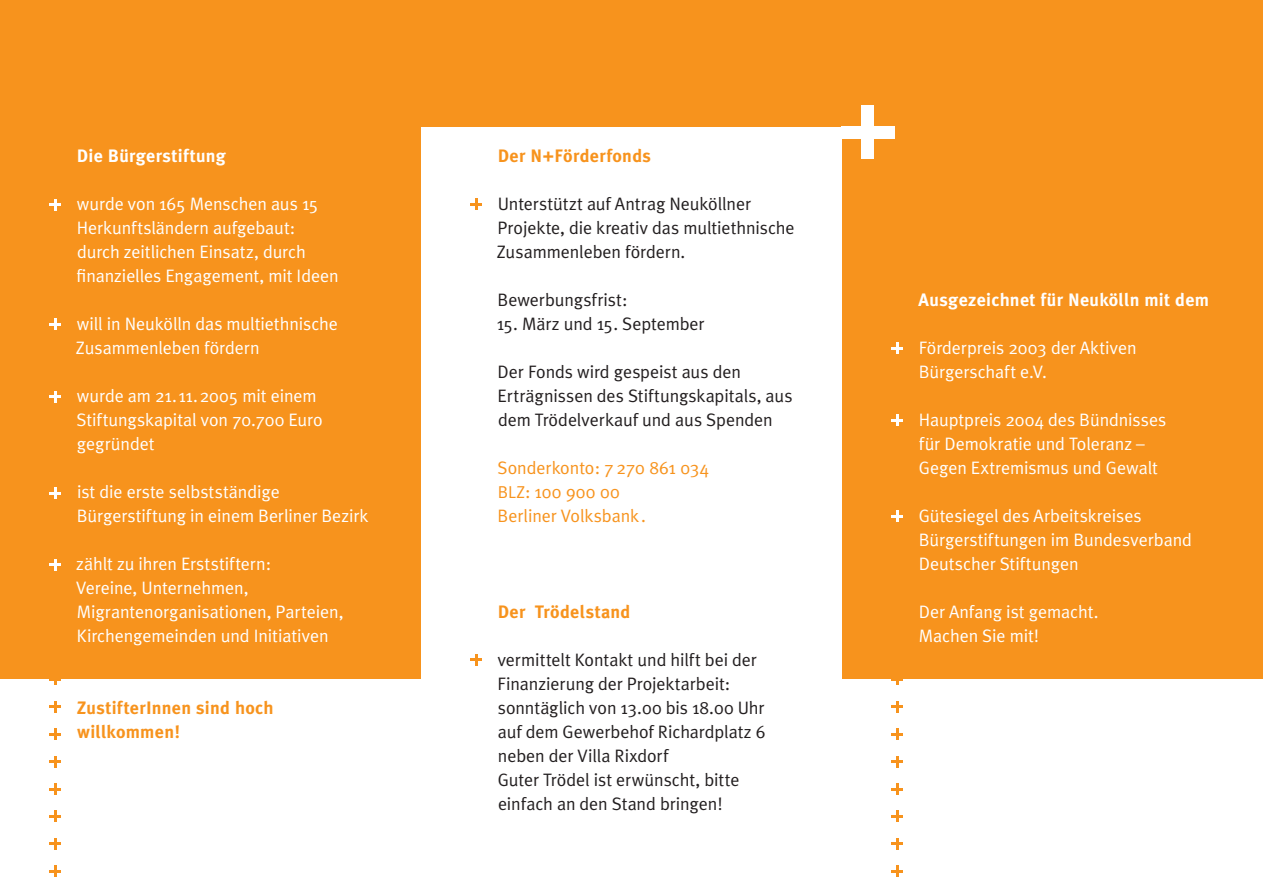
<style>
.page{position:relative;width:1263px;height:893px;background:#fff}
.page>*{position:absolute;margin:0;border:0;box-sizing:border-box;transform-origin:0 0}
.t1{font:18px/24px "Meta Plus Normal";letter-spacing:-.005em;color:#fff}
.t2{font:18px/24px "Meta Plus Normal";letter-spacing:-.005em;color:#231f20}
.t3{font:700 18px/24px "Meta Plus";letter-spacing:.015em;color:#f7931d}
.t4{font:18px/24px "Meta Plus Normal";letter-spacing:-.005em;color:#f7931d}
.t5{font:700 18px "Meta Plus";letter-spacing:.015em;color:#fff}
.s1{font-size:17.25px}
</style>
<div class="page">
<div style="left:0;top:78px;width:421px;height:600px;background:#f7931d"></div>
<div style="left:842px;top:78px;width:421px;height:600px;background:#f7931d"></div>
<div style="left:0;top:0;width:1263px;height:95px;background:#f7931d"></div>
<svg style="left:49px;top:728px;width:12px;height:12px"></svg>
<svg style="left:49px;top:756px;width:12px;height:11px"></svg>
<svg style="left:49px;top:783px;width:12px;height:12px"></svg>
<svg style="left:49px;top:811px;width:12px;height:11px"></svg>
<svg style="left:49px;top:838px;width:12px;height:12px"></svg>
<svg style="left:49px;top:866px;width:12px;height:11px"></svg>
<svg style="left:49px;top:701px;width:12px;height:11px"></svg>
<svg style="left:49px;top:678px;width:12px;height:7px"></svg>
<svg style="left:49px;top:318px;width:12px;height:12px"></svg>
<svg style="left:49px;top:391px;width:12px;height:12px"></svg>
<svg style="left:49px;top:488px;width:12px;height:11px"></svg>
<svg style="left:49px;top:559px;width:12px;height:12px"></svg>
<svg style="left:49px;top:199px;width:12px;height:11px"></svg>
<div style="left:357px;top:0;width:509px;height:126px;background:#f7931d"></div>
<div style="left:841px;top:126px;width:54px;height:12px;background:#fff"></div>
<div style="left:861px;top:105px;width:13px;height:54px;background:#fff"></div>
<svg style="left:891px;top:728px;width:12px;height:12px"></svg>
<svg style="left:891px;top:756px;width:12px;height:11px"></svg>
<svg style="left:891px;top:783px;width:12px;height:12px"></svg>
<svg style="left:891px;top:811px;width:12px;height:11px"></svg>
<svg style="left:891px;top:838px;width:12px;height:12px"></svg>
<svg style="left:891px;top:866px;width:12px;height:11px"></svg>
<svg style="left:891px;top:701px;width:12px;height:11px"></svg>
<svg style="left:891px;top:678px;width:12px;height:7px"></svg>
<svg style="left:891px;top:415px;width:12px;height:11px"></svg>
<svg style="left:891px;top:511px;width:12px;height:11px"></svg>
<svg style="left:891px;top:342px;width:12px;height:12px"></svg>
<svg style="left:470px;top:199px;width:12px;height:11px"></svg>
<svg style="left:470px;top:654px;width:12px;height:11px"></svg>
<p class="t5" style="left:77px;top:145px;width:151px">Die Bürgerstiftung</p>
<p class="t1" style="left:77px;top:192px;width:264px">wurde von 165 Menschen aus 15<br>Herkunftsländern aufgebaut: durch zeitlichen Einsatz, durch finanzielles Engagement, mit Ideen</p>
<p class="t1" style="left:76px;top:312px;width:264px">will in Neukölln das multiethnische<br>Zusammenleben fördern</p>
<p class="t1" style="left:77px;top:384px;width:248px">wurde am 21.11.2005 mit einem<br>Stiftungskapital von 70.700 Euro gegründet</p>
<p class="t1" style="left:77px;top:480px;width:293px">ist die erste selbstständige<br>Bürgerstiftung in einem Berliner Bezirk</p>
<p class="t1" style="left:76px;top:552px;width:269px">zählt zu ihren Erststiftern:<br>Vereine, Unternehmen,<br>Migrantenorganisationen, Parteien,<br>Kirchengemeinden und Initiativen</p>
<p class="t3" style="left:77px;top:696px;width:198px">ZustifterInnen sind hoch willkommen!</p>
<p class="t3" style="left:498px;top:144px;width:155px">Der N+Förderfonds</p>
<p class="t2" style="left:497px;top:192px;width:299px">Unterstützt auf Antrag Neuköllner<br>Projekte, die kreativ das multiethnische<br>Zusammenleben fördern.</p>
<p class="t2" style="left:498px;top:288px;width:131px">Bewerbungsfrist:</p>
<p class="t2" style="left:497px;top:312px;width:209px">15. März und 15. September</p>
<p class="t2" style="left:498px;top:360px;width:297px">Der Fonds wird gespeist aus den<br>Erträgnissen des Stiftungskapitals, aus dem Trödelverkauf und aus Spenden</p>
<p class="t4" style="left:497px;top:456px;width:213px">Sonderkonto: 7 270 861 034<br><span class="s1">BLZ</span>: 100 900 00<br>Berliner Volksbank .</p>
<p class="t3" style="left:498px;top:600px;width:134px">Der Trödelstand</p>
<p class="t2" style="left:498px;top:648px;width:269px">vermittelt Kontakt und hilft bei der<br>Finanzierung der Projektarbeit: sonntäglich von 13.00 bis 18.00 Uhr auf dem Gewerbehof Richardplatz 6 neben der Villa Rixdorf<br>Guter Trödel ist erwünscht, bitte einfach an den Stand bringen!</p>
<p class="t5" style="left:918px;top:289px;width:292px">Ausgezeichnet für Neukölln mit dem</p>
<p class="t1" style="left:919px;top:336px;width:220px">Förderpreis 2003 der Aktiven<br>Bürgerschaft e.V.</p>
<p class="t1" style="left:919px;top:408px;width:249px">Hauptpreis 2004 des Bündnisses für Demokratie und Toleranz –<br>Gegen Extremismus und Gewalt</p>
<p class="t1" style="left:919px;top:504px;width:275px">Gütesiegel des Arbeitskreises<br>Bürgerstiftungen im Bundesverband<br>Deutscher Stiftungen</p>
<p class="t1" style="left:919px;top:600px;width:181px">Der Anfang ist gemacht.<br>Machen Sie mit!</p>
</div>
